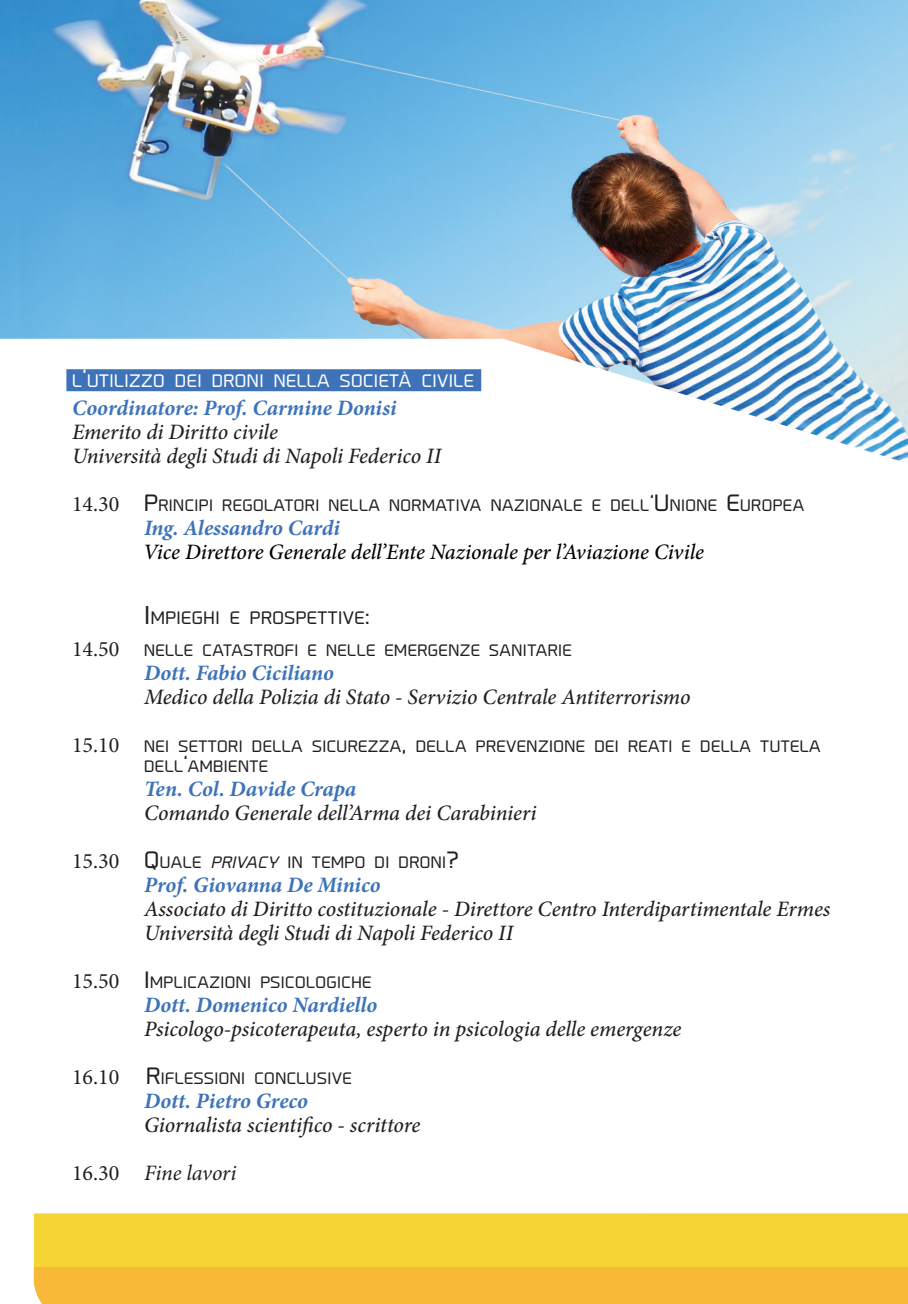
<style>
.page{position:relative;width:908px;height:1304px;background:#fff}
.page>*{position:absolute;margin:0;border:0;box-sizing:border-box;transform-origin:0 0}
.t1{font:italic 500 22px/24px "Minion Pro";letter-spacing:-.005em;color:#231f20}
.t2{font:italic 700 22px "Minion Pro";letter-spacing:-.005em;color:#3e73b9}
.t3{font:italic 500 22px "Minion Pro";letter-spacing:-.005em;color:#000001}
.t4{font:16.8px "Prime";letter-spacing:.03em;color:#fff}
.t5{font:16.8px "Prime";letter-spacing:.03em;color:#231f20}
.t6{font:15.4px/20px "Prime";letter-spacing:.03em;color:#231f20}
.s1{font-size:24px}
.s2{font-family:"Minion Pro";font-size:22px}
.s3{font-size:22px}
.s4{font-style:italic}
.s5{font-weight:400;font-style:normal}
.s6{font-weight:400}
</style>
<div class="page">
<div style="left:34px;top:1213px;width:873px;height:54px;background:#f6d436"></div>
<div style="left:34px;top:1267px;width:873px;height:37px;background:#f8b838"></div>
<img style="left:0;top:0;width:907px;height:461px">
<p class="t4" style="left:72px;top:370px;width:403px">L<span class="s1">’</span>UTILIZZO DEI DRONI NELLA SOCIETÀ CIVILE</p>
<p class="t2" style="left:72px;top:392px;width:326px">Coordinatore: Prof. Carmine Donisi</p>
<p class="t1" style="left:72px;top:419px;width:370px">Emerito di Diritto civile<br>Università degli Studi di Napoli Federico II</p>
<p class="t6" style="left:72px;top:495px;width:733px"><span class="s2">14.30</span> <span class="s3">P</span>RINCIPI REGOLATORI NELLA NORMATIVA NAZIONALE E DELL<span class="s3">’U</span> NIONE <span class="s3">E</span>UROPEA</p>
<p class="t2" style="left:144px;top:512px;width:197px">Ing. Alessandro Cardi</p>
<p class="t3" style="left:143px;top:536px;width:562px">Vice Direttore Generale dell’Ente Nazionale per l’Aviazione Civile</p>
<p class="t5" style="left:144px;top:608px;width:227px"><span class="s1">I</span> MPIEGHI E PROSPETTIVE<span class="s1">:</span></p>
<p class="t6" style="left:72px;top:641px;width:501px"><span class="s2">14.50</span> NELLE CATASTROFI E NELLE EMERGENZE SANITARIE</p>
<p class="t2" style="left:144px;top:657px;width:191px">Dott. Fabio Ciciliano</p>
<p class="t1" style="left:144px;top:685px;width:547px">Medico della Polizia di Stato - Servizio Centrale Antiterrorismo</p>
<p class="t6" style="left:144px;top:737px;width:678px;text-indent:-72px"><span class="s2">15.10</span> NEI SETTORI DELLA SICUREZZA<span class="s3">,</span> DELLA PREVENZIONE DEI REATI E DELLA TUTELA<br>DELL<span class="s3">’</span>AMBIENTE</p>
<p class="t2" style="left:144px;top:773px;width:214px">Ten. Col. Davide Crapa</p>
<p class="t1" style="left:144px;top:801px;width:393px">Comando Generale dell’Arma dei Carabinieri</p>
<p class="t6" style="left:72px;top:853px;width:388px"><span class="s2">15.30</span> <span class="s3">Q</span>UALE <span class="s4">PRIVACY</span> IN TEMPO DI DRONI<span class="s3">?</span></p>
<p class="t2" style="left:144px;top:869px;width:238px">Prof. Giovanna De Minico</p>
<p class="t1" style="left:144px;top:897px;width:687px">Associato di Diritto costituzionale - Direttore Centro Interdipartimentale Ermes<br>Università degli Studi di Napoli Federico II</p>
<p class="t6" style="left:72px;top:973px;width:301px"><span class="s2">15.50</span> <span class="s3">I</span> MPLICAZIONI PSICOLOGICHE</p>
<p class="t2" style="left:144px;top:989px;width:234px">Dott. Domenico Nardiello</p>
<p class="t1" style="left:144px;top:1017px;width:538px">Psicologo-psicoterapeuta, esperto in psicologia delle emergenze</p>
<p class="t6" style="left:72px;top:1069px;width:281px"><span class="s2">16.10</span> <span class="s3">R</span>IFLESSIONI CONCLUSIVE</p>
<p class="t2" style="left:144px;top:1085px;width:165px">Dott. Pietro Greco</p>
<p class="t1" style="left:72px;top:1101px;width:350px;line-height:48px;text-indent:72px">Giornalista scientifico - scrittore<br><span class="s5">16.30</span> <span class="s6">Fine lavori</span></p>
</div>
